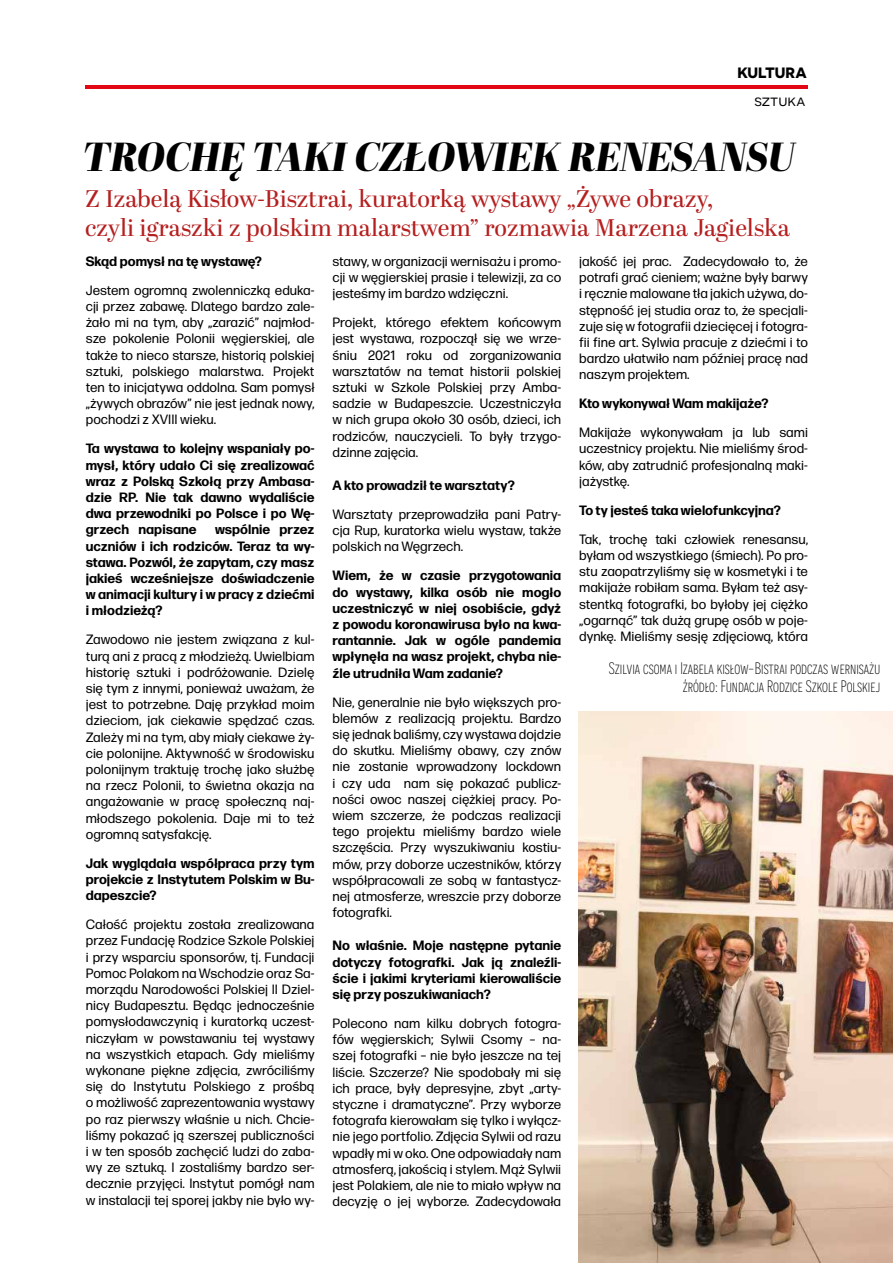
<style>
.page{position:relative;width:893px;height:1263px;background:#fff}
.page>*{position:absolute;margin:0;border:0;box-sizing:border-box;transform-origin:0 0}
.t1{font:italic 40.5px "Abril Fatface";color:#000}
.t2{font:24px/28.8px "Abril Display";color:#b51f1f}
.t3{font:300 16.65px/18px "Novecentosanscondensed";color:#000;text-align:right}
.t4{font:700 15px "Novecentosanswide";color:#000}
.t5{font:15px "Novecentosanswide";color:#000}
.t6{font:13.5px/16.2px "Forma DJR Micro";color:#000;text-align:justify}
.t7{font:700 13.5px/16.2px "Forma DJR Micro";color:#000;text-align:justify}
</style>
<div class="page">
<hr style="left:85px;top:85px;width:723px;height:3px;background:#e30613">
<img style="left:579px;top:712px;width:314px;height:551px">
<p class="t4" style="left:737px;top:63px;width:71px">KULTURA</p>
<p class="t5" style="left:754px;top:92px;width:52px">sztuka</p>
<h1 class="t1" style="left:83px;top:128px;width:713px">TROCHĘ TAKI CZŁOWIEK RENESANSU</h1>
<h2 class="t2" style="left:85px;top:186px;width:707px">Z Izabelą Kisłow-Bisztrai, kuratorką wystawy „Żywe obrazy,<br>czyli igraszki z polskim malarstwem” rozmawia Marzena Jagielska</h2>
<p class="t7" style="left:86px;top:253px;width:178px">Skąd pomysł na tę wystawę?</p>
<p class="t6" style="left:86px;top:282px;width:230px">Jestem ogromną zwolenniczką eduka&shy;cji przez zabawę. Dlatego bardzo zale&shy;żało mi na tym, aby „zarazić” najmłod&shy;sze pokolenie Polonii węgierskiej, ale także to nieco starsze, historią polskiej sztuki, polskiego malarstwa. Projekt ten to inicjatywa oddolna. Sam pomysł „żywych obrazów” nie jest jednak nowy, pochodzi z XVIII wieku.</p>
<p class="t7" style="left:86px;top:440px;width:230px">Ta wystawa to kolejny wspaniały po&shy;mysł, który udało Ci się zrealizować wraz z Polską Szkołą przy Ambasa&shy;dzie RP. Nie tak dawno wydaliście dwa przewodniki po Polsce i po Wę&shy;grzech napisane</p>
<p class="t7" style="left:86px;top:521px;width:230px;text-indent:129px">wspólnie przez uczniów i ich rodziców. Teraz ta wy&shy;stawa. Pozwól, że zapytam, czy masz jakieś wcześniejsze doświadczenie w animacji kultury i w pracy z dziećmi i młodzieżą?</p>
<p class="t6" style="left:86px;top:631px;width:230px">Zawodowo nie jestem związana z kul&shy;turą ani z pracą z młodzieżą. Uwielbiam historię sztuki i podróżowanie. Dzielę się tym z innymi, ponieważ uważam, że jest to potrzebne. Daję przykład moim dzieciom, jak ciekawie spędzać czas.<br>Zależy mi na tym, aby miały ciekawe ży&shy;cie polonijne. Aktywność w środowisku polonijnym traktuję trochę jako służbę na rzecz Polonii, to świetna okazja na angażowanie w pracę społeczną naj&shy;młodszego pokolenia. Daje mi to też ogromną satysfakcję.</p>
<p class="t7" style="left:86px;top:855px;width:230px">Jak wyglądała współpraca przy tym projekcie z Instytutem Polskim w Bu&shy;dapeszcie?</p>
<p class="t6" style="left:86px;top:916px;width:230px">Całość projektu została zrealizowana przez Fundację Rodzice Szkole Polskiej i przy wsparciu sponsorów, tj. Fundacji Pomoc Polakom na Wschodzie oraz Sa&shy;morządu Narodowości Polskiej II Dziel&shy;nicy Budapesztu. Będąc jednocześnie pomysłodawczynią i kuratorką uczest&shy;niczyłam w powstawaniu tej wystawy na wszystkich etapach. Gdy mieliśmy wykonane piękne zdjęcia, zwróciliśmy się do Instytutu Polskiego z prośbą o możliwość zaprezentowania wystawy po raz pierwszy właśnie u nich. Chcie&shy;liśmy pokazać ją szerszej publiczności i w ten sposób zachęcić ludzi do zaba&shy;wy ze sztuką. I zostaliśmy bardzo ser&shy;decznie przyjęci. Instytut pomógł nam w instalacji tej sporej jakby nie było wy-</p>
<p class="t6" style="left:332px;top:253px;width:230px">stawy, w organizacji wernisażu i promo&shy;cji w węgierskiej prasie i telewizji, za co jesteśmy im bardzo wdzięczni.</p>
<p class="t6" style="left:332px;top:314px;width:230px">Projekt, którego efektem końcowym jest wystawa, rozpoczął się we wrze&shy;śniu 2021 roku od zorganizowania warsztatów na temat historii polskiej sztuki w Szkole Polskiej przy Amba&shy;sadzie w Budapeszcie. Uczestniczyła w nich grupa około 30 osób, dzieci, ich rodziców, nauczycieli. To były trzygo&shy;dzinne zajęcia.</p>
<p class="t7" style="left:332px;top:477px;width:184px">A kto prowadził te warsztaty?</p>
<p class="t6" style="left:332px;top:506px;width:230px">Warsztaty przeprowadziła pani Patry&shy;cja Rup, kuratorka wielu wystaw, także polskich na Węgrzech.</p>
<p class="t7" style="left:332px;top:567px;width:230px">Wiem, że w czasie przygotowania do wystawy, kilka osób nie mogło uczestniczyć w niej osobiście, gdyż z powodu koronawirusa było na kwa&shy;rantannie. Jak w ogóle pandemia wpłynęła na wasz projekt, chyba nie&shy;źle utrudniła Wam zadanie?</p>
<p class="t6" style="left:332px;top:693px;width:230px">Nie, generalnie nie było większych pro&shy;blemów z realizacją projektu. Bardzo się jednak baliśmy, czy wystawa dojdzie do skutku. Mieliśmy obawy, czy znów nie zostanie wprowadzony lockdown i czy uda nam się pokazać publicz&shy;ności owoc naszej ciężkiej pracy. Po&shy;wiem szczerze, że podczas realizacji tego projektu mieliśmy bardzo wiele szczęścia. Przy wyszukiwaniu kostiu&shy;mów, przy doborze uczestników, którzy współpracowali ze sobą w fantastycz&shy;nej atmosferze, wreszcie przy doborze fotografki.</p>
<p class="t7" style="left:332px;top:937px;width:230px">No właśnie. Moje następne pytanie dotyczy fotografki. Jak ją znaleźli&shy;ście i jakimi kryteriami kierowaliście się przy poszukiwaniach?</p>
<p class="t6" style="left:332px;top:1015px;width:230px">Polecono nam kilku dobrych fotogra&shy;fów węgierskich; Sylwii Csomy – na&shy;szej fotografki – nie było jeszcze na tej liście. Szczerze? Nie spodobały mi się ich prace, były depresyjne, zbyt „arty&shy;styczne i dramatyczne”. Przy wyborze fotografa kierowałam się tylko i wyłącz&shy;nie jego portfolio. Zdjęcia Sylwii od razu wpadły mi w oko. One odpowiadały nam atmosferą, jakością i stylem. Mąż Sylwii jest Polakiem, ale nie to miało wpływ na decyzję o jej wyborze. Zadecydowała</p>
<p class="t6" style="left:579px;top:253px;width:230px">jakość jej prac. Zadecydowało to, że potrafi grać cieniem; ważne były barwy i ręcznie malowane tła jakich używa, do&shy;stępność jej studia oraz to, że specjali&shy;zuje się w fotografii dziecięcej i fotogra&shy;fii fine art. Sylwia pracuje z dziećmi i to bardzo ułatwiło nam później pracę nad naszym projektem.</p>
<p class="t7" style="left:579px;top:395px;width:191px">Kto wykonywał Wam makijaże?</p>
<p class="t6" style="left:579px;top:424px;width:230px">Makijaże wykonywałam ja lub sami uczestnicy projektu. Nie mieliśmy środ&shy;ków, aby zatrudnić profesjonalną maki&shy;jażystkę.</p>
<p class="t7" style="left:579px;top:502px;width:203px">To ty jesteś taka wielofunkcyjna?</p>
<p class="t6" style="left:579px;top:530px;width:230px">Tak, trochę taki człowiek renesansu, byłam od wszystkiego (śmiech). Po pro&shy;stu zaopatrzyliśmy się w kosmetyki i te makijaże robiłam sama. Byłam też asy&shy;stentką fotografki, bo byłoby jej ciężko „ogarnąć” tak dużą grupę osób w poje&shy;dynkę. Mieliśmy sesję zdjęciową, która</p>
<p class="t3" style="left:609px;top:659px;width:273px">Szilvia csoma i Izabela kisłow-Bistrai podczas wernisażu źródło: Fundacja Rodzice Szkole Polskiej</p>
</div>
